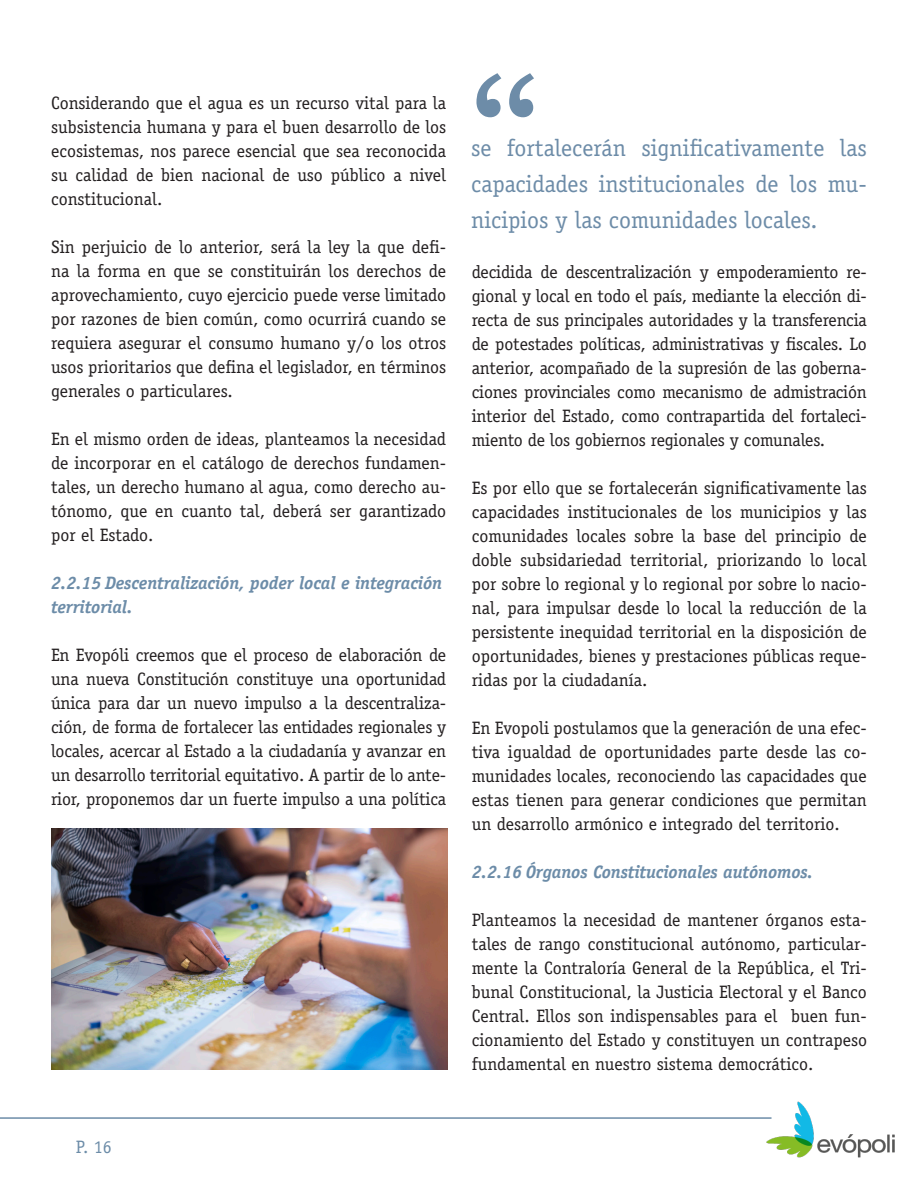
<style>
.page{position:relative;width:918px;height:1188px;background:#fff}
.page>*{position:absolute;margin:0;border:0;box-sizing:border-box;transform-origin:0 0}
.t1{font:180px "Euphemia UCAS";color:#6d8ca8}
.t2{font:24px/36px "Officina Serif Std";color:#6d8ca8;text-align:justify}
.t3{font:18px/24px "Officina Serif Std";color:#231f20;text-align:justify}
.t4{font:italic 700 18px/24px "Officina Serif Std";letter-spacing:-.01em;color:#6c8ca8}
.t5{font:18px "Officina Serif Std";color:#6c8ca8}
</style>
<div class="page">
<img style="left:766px;top:1101px;width:129px;height:57px">
<hr style="left:0;top:1117px;width:772px;height:2px;background:#6c8ca8">
<img style="left:51px;top:829px;width:396px;height:240px">
<p class="t3" style="left:51px;top:91px;width:397px">Considerando que el agua es un recurso vital para la subsistencia humana y para el buen desarrollo de los ecosistemas, nos parece esencial que sea reconocida su calidad de bien nacional de uso público a nivel constitucional.</p>
<p class="t3" style="left:51px;top:235px;width:397px">Sin perjuicio de lo anterior, será la ley la que defi&shy;na la forma en que se constituirán los derechos de aprovechamiento, cuyo ejercicio puede verse limitado por razones de bien común, como ocurrirá cuando se requiera asegurar el consumo humano y/o los otros usos prioritarios que defina el legislador, en términos generales o particulares.</p>
<p class="t3" style="left:51px;top:427px;width:397px">En el mismo orden de ideas, planteamos la necesidad de incorporar en el catálogo de derechos fundamen&shy;tales, un derecho humano al agua, como derecho au&shy;tónomo, que en cuanto tal, deberá ser garantizado por el Estado.</p>
<p class="t4" style="left:51px;top:571px;width:393px">2.2.15 Descentralización, poder local e integración territorial.</p>
<p class="t3" style="left:51px;top:643px;width:397px">En Evopóli creemos que el proceso de elaboración de una nueva Constitución constituye una oportunidad única para dar un nuevo impulso a la descentraliza&shy;ción, de forma de fortalecer las entidades regionales y locales, acercar al Estado a la ciudadanía y avanzar en un desarrollo territorial equitativo. A partir de lo ante&shy;rior, proponemos dar un fuerte impulso a una política</p>
<p class="t1" style="left:471px;top:29px;width:73px">“</p>
<p class="t2" style="left:471px;top:130px;width:397px">se fortalecerán significativamente las capacidades institucionales de los mu&shy;nicipios y las comunidades locales.</p>
<p class="t3" style="left:472px;top:260px;width:397px">decidida de descentralización y empoderamiento re&shy;gional y local en todo el país, mediante la elección di&shy;recta de sus principales autoridades y la transferencia de potestades políticas, administrativas y fiscales. Lo anterior, acompañado de la supresión de las goberna&shy;ciones provinciales como mecanismo de admistración interior del Estado, como contrapartida del fortaleci&shy;miento de los gobiernos regionales y comunales.</p>
<p class="t3" style="left:472px;top:476px;width:397px">Es por ello que se fortalecerán significativamente las capacidades institucionales de los municipios y las comunidades locales sobre la base del principio de doble subsidariedad territorial, priorizando lo local por sobre lo regional y lo regional por sobre lo nacio&shy;nal, para impulsar desde lo local la reducción de la persistente inequidad territorial en la disposición de oportunidades, bienes y prestaciones públicas reque&shy;ridas por la ciudadanía.</p>
<p class="t3" style="left:472px;top:716px;width:397px">En Evopoli postulamos que la generación de una efec&shy;tiva igualdad de oportunidades parte desde las co&shy;munidades locales, reconociendo las capacidades que estas tienen para generar condiciones que permitan un desarrollo armónico e integrado del territorio.</p>
<p class="t4" style="left:472px;top:860px;width:343px">2.2.16 Órganos Constitucionales autónomos.</p>
<p class="t3" style="left:472px;top:908px;width:397px">Planteamos la necesidad de mantener órganos esta&shy;tales de rango constitucional autónomo, particular&shy;mente la Contraloría General de la República, el Tri&shy;bunal Constitucional, la Justicia Electoral y el Banco Central. Ellos son indispensables para el buen fun&shy;cionamiento del Estado y constituyen un contrapeso fundamental en nuestro sistema democrático.</p>
<p class="t5" style="left:76px;top:1137px;width:38px">P. 16</p>
</div>
